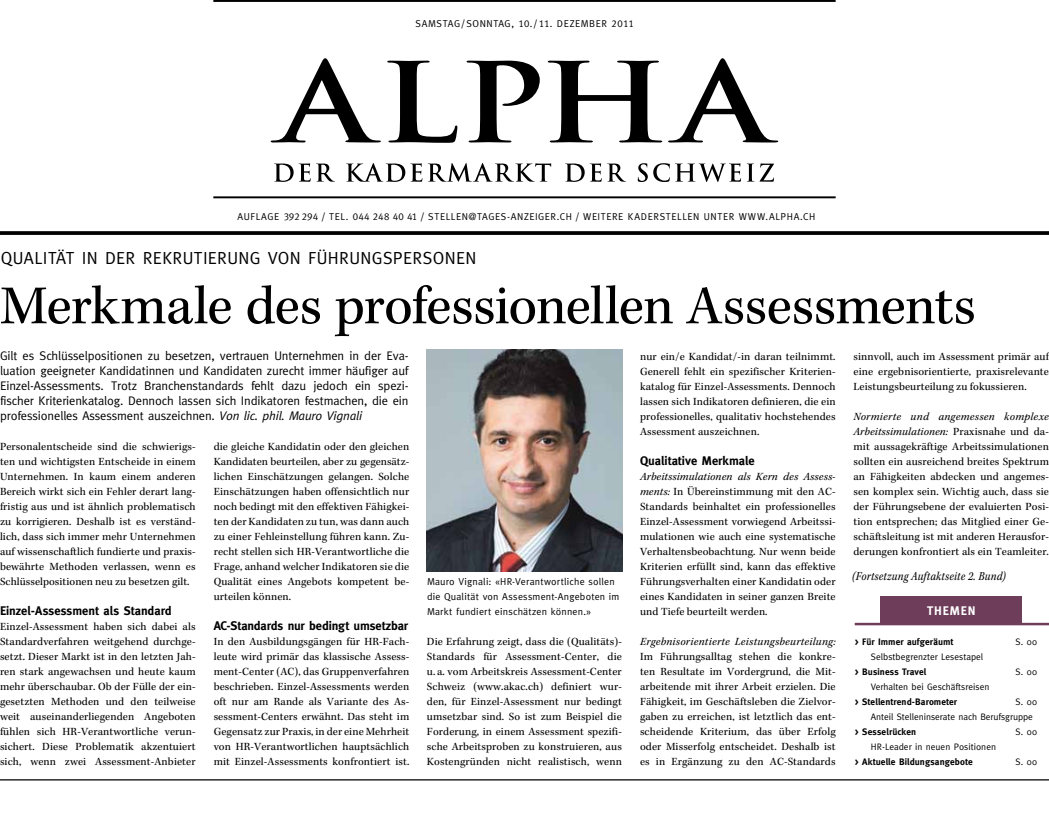
<style>
.page{position:relative;width:1049px;height:815px;background:#fff}
.page>*{position:absolute;margin:0;border:0;box-sizing:border-box;transform-origin:0 0}
.t1{font:56.25px "Kepler Std";letter-spacing:-.02em;color:#000}
.t2{font:17.5px "Meta";letter-spacing:.02em;color:#000}
.t3{font:12.5px/15px "Meta";letter-spacing:-.01em;color:#000;text-align:justify}
.t4{font:700 12.5px "Meta";letter-spacing:-.005em;color:#000}
.t5{font:italic 12.5px "Kepler Std";letter-spacing:.02em;color:#000;scale:.87 1}
.t6{font:700 12.5px "Meta";letter-spacing:.065em;color:#fff}
.t7{font:11.25px/15px "Kepler Std";letter-spacing:.01em;color:#000;text-align:justify}
.t8{font:italic 11.25px "Kepler Std";letter-spacing:.025em;color:#000}
.t9{font:10px "Meta Caps";letter-spacing:.055em;color:#000}
.t10{font:10px/15px "Meta";letter-spacing:.02em;color:#000}
.t11{font:9.38px/15px "Meta";color:#000}
.t12{font:700 9.38px "Meta";letter-spacing:.01em;color:#000}
.s1{font-style:italic}
</style>
<div class="page">
<hr style="left:0;top:779px;width:1049px;height:1px;background:#000">
<svg style="left:0;top:231px;width:1049px;height:4px;background:#0f0f0f"></svg>
<img style="left:427px;top:350px;width:196px;height:221px">
<div style="left:880px;top:596px;width:142px;height:28px;background:#6d3d5a"></div>
<hr style="left:855px;top:623px;width:194px;height:2px;background:#6d3d5a">
<svg style="left:271px;top:58px;width:110px;height:84px"></svg>
<svg style="left:387px;top:61px;width:70px;height:82px"></svg>
<svg style="left:467px;top:61px;width:73px;height:81px"></svg>
<svg style="left:548px;top:61px;width:114px;height:81px"></svg>
<svg style="left:668px;top:58px;width:110px;height:84px"></svg>
<hr style="left:213px;top:0;width:623px;height:2px;background:#000">
<hr style="left:213px;top:196px;width:623px;height:2px;background:#000">
<svg style="left:274px;top:163px;width:61px;height:19px"></svg>
<svg style="left:346px;top:163px;width:76px;height:19px"></svg>
<svg style="left:428px;top:163px;width:123px;height:19px"></svg>
<svg style="left:565px;top:163px;width:61px;height:19px"></svg>
<svg style="left:638px;top:163px;width:103px;height:19px"></svg>
<svg style="left:747px;top:163px;width:27px;height:19px"></svg>
<p class="t9" style="left:415px;top:18px;width:220px">SAMSTAG / SONNTAG, 10. / 11. DEZEMBER 2011</p>
<p class="t9" style="left:237px;top:210px;width:376px">AUFLAGE 392 294 / TEL. 044 248 40 41 / STELLEN@TAGES-ANZEIGER.CH / WEITERE</p>
<p class="t9" style="left:628px;top:210px;width:27px">KADERS</p>
<p class="t9" style="left:666px;top:210px;width:12px">TELLEN</p>
<p class="t9" style="left:704px;top:210px;width:106px">UNTER WWW.ALPHA.CH</p>
<h2 class="t2" style="left:1px;top:248px;width:477px">QUALITÄT IN DER REKRUTIERUNG VON FÜHRUNGSPERSONEN</h2>
<h1 class="t1" style="left:0;top:274px;width:977px">Merkmale des professionellen Assessments</h1>
<p class="t3" style="left:0;top:348px;width:410px">Gilt es Schlüsselpositionen zu besetzen, vertrauen Unternehmen in der Eva&shy;luation geeigneter Kandidatinnen und Kandidaten zurecht immer häufiger auf Einzel-Assessments. Trotz Branchenstandards fehlt dazu jedoch ein spezi&shy;fischer Kriterienkatalog. Dennoch lassen sich Indikatoren festmachen, die ein professionelles Assessment auszeichnen. <span class="s1">Von lic. phil. Mauro Vignali</span></p>
<p class="t7" style="left:640px;top:349px;width:197px">nur ein/e Kandidat/-in daran teilnimmt.<br>Generell fehlt ein spezifischer Kriterien&shy;katalog für Einzel-Assessments. Dennoch lassen sich Indikatoren definieren, die ein professionelles, qualitativ hochstehendes Assessment auszeichnen.</p>
<p class="t4" style="left:640px;top:453px;width:116px">Qualitative Merkmale</p>
<p class="t7" style="left:640px;top:469px;width:197px"><span class="s1">Arbeitssimulationen als Kern des Assess&shy;ments:</span> In Übereinstimmung mit den AC-Standards beinhaltet ein professionelles Einzel-Assessment vorwiegend Arbeitssi&shy;mulationen wie auch eine systematische Verhaltensbeobachtung. Nur wenn beide Kriterien erfüllt sind, kann das effektive Führungsverhalten einer Kandidatin oder eines Kandidaten in seiner ganzen Breite und Tiefe beurteilt werden.</p>
<p class="t8" style="left:640px;top:635px;width:197px">Ergebnisorientierte Leistungsbeurteilung:</p>
<p class="t7" style="left:640px;top:649px;width:197px">Im Führungsalltag stehen die konkre&shy;ten Resultate im Vordergrund, die Mit&shy;arbeitende mit ihrer Arbeit erzielen. Die Fähigkeit, im Geschäftsleben die Zielvor&shy;gaben zu erreichen, ist letztlich das ent&shy;scheidende Kriterium, das über Erfolg oder Misserfolg entscheidet. Deshalb ist es in Ergänzung zu den AC-Standards</p>
<p class="t7" style="left:853px;top:349px;width:197px">sinnvoll, auch im Assessment primär auf eine ergebnisorientierte, praxisrelevante Leistungsbeurteilung zu fokussieren.</p>
<p class="t7" style="left:853px;top:409px;width:197px"><span class="s1">Normierte und angemessen komplexe Arbeitssimulationen:</span> Praxisnahe und da&shy;mit aussagekräftige Arbeitssimulationen sollten ein ausreichend breites Spektrum an Fähigkeiten abdecken und angemes&shy;sen komplex sein. Wichtig auch, dass sie der Führungsebene der evaluierten Posi&shy;tion entsprechen; das Mitglied einer Ge&shy;schäftsleitung ist mit anderen Herausfor&shy;derungen konfrontiert als ein Teamleiter.</p>
<p class="t5" style="left:852px;top:569px;width:178px">(Fortsetzung Auftaktseite 2. Bund)</p>
<p class="t7" style="left:0;top:439px;width:197px">Personalentscheide sind die schwierigs&shy;ten und wichtigsten Entscheide in einem Unternehmen. In kaum einem anderen Bereich wirkt sich ein Fehler derart lang&shy;fristig aus und ist ähnlich problematisch zu korrigieren. Deshalb ist es verständ&shy;lich, dass sich immer mehr Unternehmen auf wissenschaftlich fundierte und praxis&shy;bewährte Methoden verlassen, wenn es Schlüsselpositionen neu zu besetzen gilt.</p>
<p class="t4" style="left:0;top:603px;width:173px">Einzel-Assessment als Standard</p>
<p class="t7" style="left:0;top:619px;width:197px">Einzel-Assessment haben sich dabei als Standardverfahren weitgehend durchge&shy;setzt. Dieser Markt ist in den letzten Jah&shy;ren stark angewachsen und heute kaum mehr überschaubar. Ob der Fülle der ein&shy;gesetzten Methoden und den teilweise weit auseinanderliegenden Angeboten fühlen sich HR-Verantwortliche verun&shy;sichert. Diese Problematik akzentuiert sich, wenn zwei Assessment-Anbieter</p>
<p class="t7" style="left:214px;top:439px;width:197px">die gleiche Kandidatin oder den gleichen Kandidaten beurteilen, aber zu gegensätz&shy;lichen Einschätzungen gelangen. Solche Einschätzungen haben offensichtlich nur noch bedingt mit den effektiven Fähigkei&shy;ten der Kandidaten zu tun, was dann auch zu einer Fehleinstellung führen kann. Zu&shy;recht stellen sich HR-Verantwortliche die Frage, anhand welcher Indikatoren sie die Qualität eines Angebots kompetent be&shy;urteilen können.</p>
<p class="t4" style="left:214px;top:618px;width:196px">AC-Standards nur bedingt umsetzbar</p>
<p class="t7" style="left:214px;top:634px;width:197px">In den Ausbildungsgängen für HR-Fach&shy;leute wird primär das klassische Assess&shy;ment-Center (AC), das Gruppenverfahren beschrieben. Einzel-Assessments werden oft nur am Rande als Variante des As&shy;sessment-Centers erwähnt. Das steht im Gegensatz zur Praxis, in der eine Mehrheit von HR-Verantwortlichen hauptsächlich mit Einzel-Assessments konfrontiert ist.</p>
<p class="t10" style="left:427px;top:574px;width:194px">Mauro Vignali: «HR-Verantwortliche sollen die Qualität von Assessment-Angeboten im<br>Markt fundiert einschätzen können.»</p>
<p class="t6" style="left:927px;top:604px;width:50px">Themen</p>
<p class="t7" style="left:427px;top:634px;width:196px">Die Erfahrung zeigt, dass die (Qualitäts)- Standards für Assessment-Center, die u. a. vom Arbeitskreis Assessment-Center Schweiz (www.akac.ch) definiert wur&shy;den, für Einzel-Assessment nur bedingt umsetzbar sind. So ist zum Beispiel die Forderung, in einem Assessment spezifi&shy;sche Arbeitsproben zu konstruieren, aus Kostengründen nicht realistisch, wenn</p>
<p class="t12" style="left:855px;top:636px;width:100px">&gt; Für Immer aufgeräumt</p>
<p class="t11" style="left:1015px;top:634px;width:23px">S. 00</p>
<p class="t11" style="left:871px;top:649px;width:114px">Selbstbegrenzter Lesestapel</p>
<p class="t12" style="left:855px;top:666px;width:73px">&gt; Business Travel</p>
<p class="t11" style="left:1015px;top:664px;width:23px">S. 00</p>
<p class="t11" style="left:871px;top:679px;width:120px">Verhalten bei Geschäftsreisen</p>
<p class="t12" style="left:855px;top:696px;width:104px">&gt; Stellentrend-Barometer</p>
<p class="t11" style="left:871px;top:694px;width:168px;text-indent:145px">S. 00<br>Anteil Stelleninserate nach Berufsgruppe</p>
<p class="t12" style="left:855px;top:726px;width:63px">&gt; Sesselrücken</p>
<p class="t11" style="left:1015px;top:724px;width:23px">S. 00</p>
<p class="t11" style="left:871px;top:739px;width:127px">HR-Leader in neuen Positionen</p>
<p class="t12" style="left:855px;top:756px;width:120px">&gt; Aktuelle Bildungsangebote</p>
<p class="t11" style="left:1015px;top:754px;width:23px">S. 00</p>
</div>
